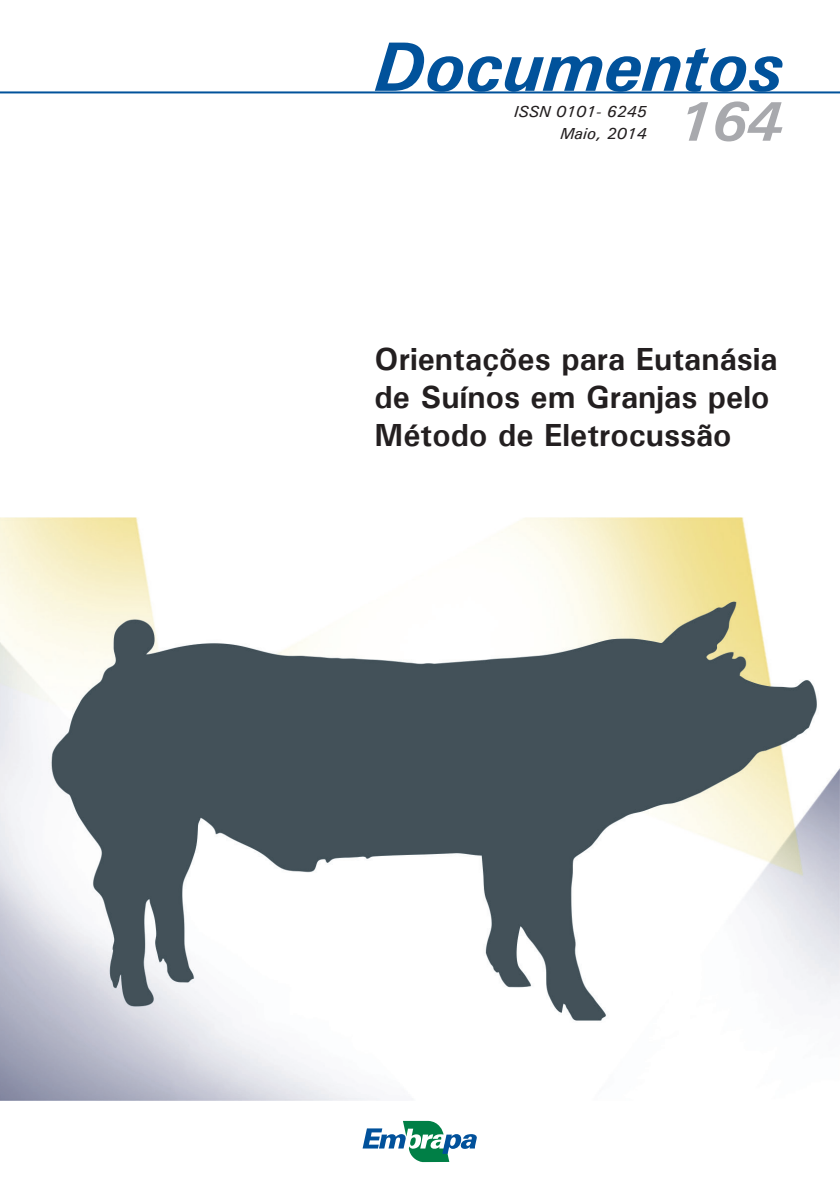
<style>
.page{position:relative;width:840px;height:1191px;background:#fff}
.page>*{position:absolute;margin:0;border:0;box-sizing:border-box;transform-origin:0 0}
.t1{font:italic 700 70px "Univers";color:#01529b}
.t2{font:italic 700 56px "Univers";color:#a8a9ad}
.t3{font:700 32px/38.4px "Univers";color:#231f20}
.t4{font:italic 500 16px "Univers";color:#231f20}
</style>
<div class="page">
<svg style="left:362px;top:1121px;width:115px;height:41px"></svg>
<hr style="left:0;top:91px;width:839px;height:2px;background:#01529b">
<img style="left:0;top:517px;width:839px;height:583px">
<p class="t1" style="left:374px;top:24px;width:410px">Documentos</p>
<p class="t2" style="left:676px;top:87px;width:107px">164</p>
<p class="t4" style="left:514px;top:101px;width:134px">ISSN 0101- 6245</p>
<p class="t4" style="left:560px;top:123px;width:88px">Maio, 2014</p>
<p class="t3" style="left:374px;top:339px;width:404px">Orientações para Eutanásia de Suínos em Granjas pelo<br>Método de Eletrocussão</p>
</div>
